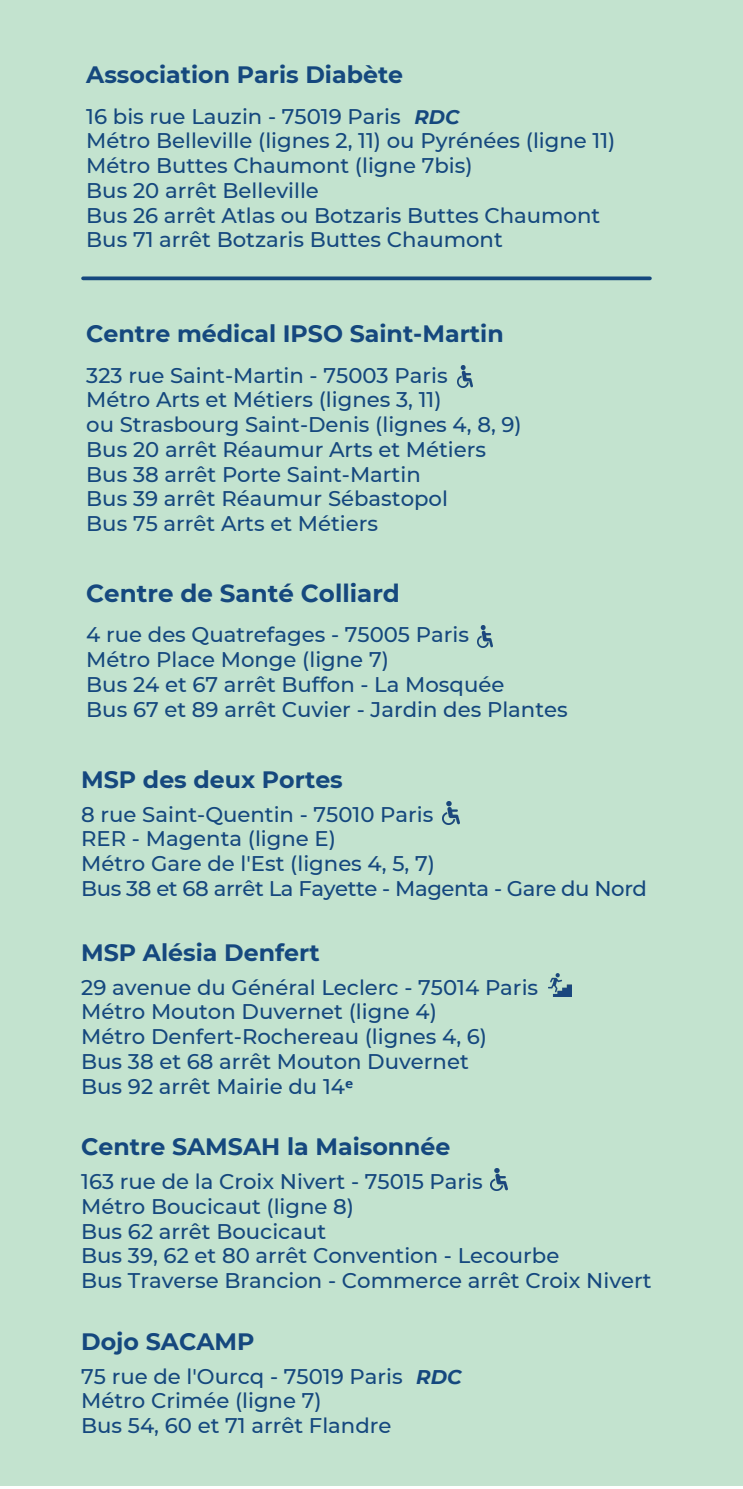
<style>
.page{position:relative;width:743px;height:1489px;background:#fff}
.page>*{position:absolute;margin:0;border:0;box-sizing:border-box;transform-origin:0 0}
.t1{font:700 24.5px "Montserrat";color:#15487e}
.t2{font:700 23.75px "Montserrat";color:#15487e}
.t3{font:500 21.25px/24.8px "Montserrat";color:#15487e}
.t4{font:italic 700 19.75px "Montserrat";color:#15487e}
.s1{font-family:"Noto Sans";font-weight:700}
</style>
<div class="page">
<div style="left:0;top:0;width:742px;height:1485px;background:#c3e3cf"></div>
<img style="left:442px;top:802px;width:17px;height:22px">
<img style="left:549px;top:974px;width:22px;height:22px">
<img style="left:491px;top:1168px;width:16px;height:23px">
<svg style="left:83px;top:276px;width:567px;height:4px;background:#2a5a87"></svg>
<img style="left:457px;top:365px;width:15px;height:23px">
<img style="left:478px;top:625px;width:15px;height:23px">
<p class="t2" style="left:86px;top:60px;width:318px">Association Paris Diabète</p>
<p class="t3" style="left:86px;top:104px;width:531px">16 bis rue Lauzin - 75019 Paris<br>Métro Belleville (lignes 2, 11) ou Pyrénées (ligne 11)<br>Métro Buttes Chaumont (ligne 7bis)<br>Bus 20 arrêt Belleville<br>Bus 26 arrêt Atlas ou Botzaris Buttes Chaumont Bus 71 arrêt Botzaris Buttes Chaumont</p>
<p class="t4" style="left:414px;top:105px;width:47px">RDC</p>
<p class="t2" style="left:86px;top:319px;width:419px">Centre médical IPSO Saint-Martin</p>
<p class="t3" style="left:86px;top:363px;width:437px">323 rue Saint-Martin - 75003 Paris<br>Métro Arts et Métiers (lignes 3, 11)<br>ou Strasbourg Saint-Denis (lignes 4, 8, 9)<br>Bus 20 arrêt Réaumur Arts et Métiers Bus 38 arrêt Porte Saint-Martin<br>Bus 39 arrêt Réaumur Sébastopol<br>Bus 75 arrêt Arts et Métiers</p>
<p class="t1" style="left:86px;top:578px;width:315px">Centre de Santé Colliard</p>
<p class="t3" style="left:86px;top:622px;width:483px">4 rue des Quatrefages - 75005 Paris<br>Métro Place Monge (ligne 7)<br>Bus 24 et 67 arrêt Buffon - La Mosquée<br>Bus 67 et 89 arrêt Cuvier - Jardin des Plantes</p>
<p class="t2" style="left:81px;top:765px;width:263px">MSP des deux Portes</p>
<p class="t3" style="left:81px;top:801px;width:567px">8 rue Saint-Quentin - 75010 Paris<br>RER - Magenta (ligne E)<br>Métro Gare de l'Est (lignes 4, 5, 7)<br>Bus 38 et 68 arrêt La Fayette - Magenta - Gare du Nord</p>
<p class="t2" style="left:81px;top:938px;width:240px">MSP Alésia Denfert</p>
<p class="t3" style="left:81px;top:975px;width:458px">29 avenue du Général Leclerc - 75014 Paris Métro Mouton Duvernet (ligne 4)<br>Métro Denfert-Rochereau (lignes 4, 6)<br>Bus 38 et 68 arrêt Mouton Duvernet<br>Bus 92 arrêt Mairie du 14<span class="s1">ᵉ</span></p>
<p class="t2" style="left:81px;top:1132px;width:371px">Centre SAMSAH la Maisonnée</p>
<p class="t3" style="left:81px;top:1169px;width:572px">163 rue de la Croix Nivert - 75015 Paris<br>Métro Boucicaut (ligne 8)<br>Bus 62 arrêt Boucicaut<br>Bus 39, 62 et 80 arrêt Convention - Lecourbe<br>Bus Traverse Brancion - Commerce arrêt Croix Nivert</p>
<p class="t2" style="left:81px;top:1327px;width:175px">Dojo SACAMP</p>
<p class="t3" style="left:81px;top:1363px;width:323px">75 rue de l'Ourcq - 75019 Paris<br>Métro Crimée (ligne 7)<br>Bus 54, 60 et 71 arrêt Flandre</p>
<p class="t4" style="left:416px;top:1364px;width:47px">RDC</p>
</div>
